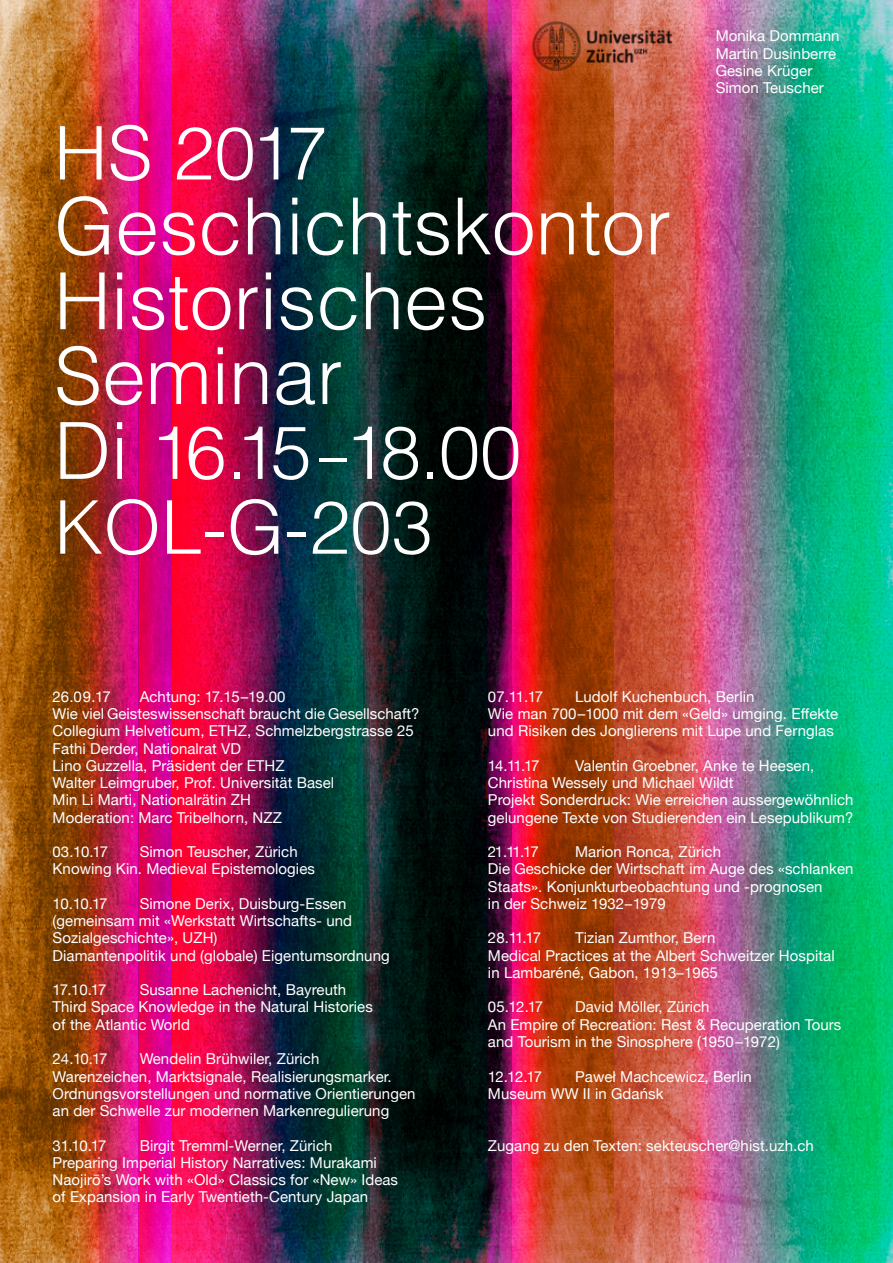
<style>
.page{position:relative;width:893px;height:1263px;background:#fff}
.page>*{position:absolute;margin:0;border:0;box-sizing:border-box;transform-origin:0 0}
.t1{font:300 78.75px/74.8px "Helvetica";color:#fff}
.t2{font:300 74.1px/74.8px "Helvetica";color:#fff}
.t3{font:15px/17.2px "Helvetica Neue";letter-spacing:.005em;color:#fff}
.s1{font-size:78.75px}
</style>
<div class="page">
<img style="left:172px;top:0;width:721px;height:1263px">
<img style="left:358px;top:0;width:522px;height:1263px">
<img style="left:488px;top:0;width:253px;height:1263px">
<svg style="left:138px;top:0;width:34px;height:1263px;background:#db017f"></svg>
<img style="left:0;top:0;width:138px;height:1263px">
<img style="left:533px;top:21px;width:151px;height:51px">
<h2 class="t2" style="left:54px;top:112px;width:275px">HS 2017</h2>
<h1 class="t1" style="left:54px;top:185px;width:619px">Geschichtskontor<br>Historisches<br>Seminar</h1>
<h2 class="t2" style="left:54px;top:412px;width:469px"><span class="s1">Di</span> 16.15–18.00<br>KOL-G-203</h2>
<p class="t3" style="left:716px;top:28px;width:125px">Monika Dommann<br>Martin Dusinberre<br>Gesine Krüger<br>Simon Teuscher</p>
<p class="t3" style="left:53px;top:689px;width:368px;text-indent:87px">Achtung: 17.15–19.00<br>Wie viel Geisteswissenschaft braucht die Gesellschaft?<br>Collegium Helveticum, ETHZ, Schmelzbergstrasse 25<br>Fathi Derder, Nationalrat VD<br>Lino Guzzella, Präsident der ETHZ<br>Walter Leimgruber, Prof. Universität Basel<br>Min Li Marti, Nationalrätin ZH<br>Moderation: Marc Tribelhorn, NZZ</p>
<p class="t3" style="left:53px;top:844px;width:57px">03.10.17</p>
<p class="t3" style="left:53px;top:689px;width:60px">26.09.17</p>
<p class="t3" style="left:53px;top:844px;width:264px;text-indent:87px">Simon Teuscher, Zürich<br>Knowing Kin. Medieval Epistemologies</p>
<p class="t3" style="left:53px;top:896px;width:57px">10.10.17</p>
<p class="t3" style="left:53px;top:896px;width:339px;text-indent:87px">Simone Derix, Duisburg-Essen (gemeinsam mit «Werkstatt Wirtschafts- und Sozialgeschichte», UZH)<br>Diamantenpolitik und (globale) Eigentumsordnung</p>
<p class="t3" style="left:53px;top:982px;width:55px">17.10.17</p>
<p class="t3" style="left:53px;top:982px;width:322px;text-indent:87px">Susanne Lachenicht, Bayreuth<br>Third Space Knowledge in the Natural Histories of the Atlantic World</p>
<p class="t3" style="left:53px;top:1051px;width:57px">24.10.17</p>
<p class="t3" style="left:53px;top:1051px;width:364px;text-indent:87px">Wendelin Brühwiler, Zürich Warenzeichen, Marktsignale, Realisierungsmarker.<br>Ordnungsvorstellungen und normative Orientierungen an der Schwelle zur modernen Markenregulierung</p>
<p class="t3" style="left:53px;top:1137px;width:55px">31.10.17</p>
<p class="t3" style="left:53px;top:1137px;width:347px;text-indent:87px">Birgit Tremml-Werner, Zürich Preparing Imperial History Narratives: Murakami Naojirō’s Work with «Old» Classics for «New» Ideas of Expansion in Early Twentieth-Century Japan</p>
<p class="t3" style="left:488px;top:689px;width:352px;text-align:center">Ludolf Kuchenbuch, Berlin<br>Wie man 700–1000 mit dem «Geld» umging. Effekte und Risiken des Jonglierens mit Lupe und Fernglas</p>
<p class="t3" style="left:488px;top:758px;width:53px">14.11.17</p>
<p class="t3" style="left:488px;top:689px;width:57px">07.11.17</p>
<p class="t3" style="left:488px;top:758px;width:367px;text-indent:87px">Valentin Groebner, Anke te Heesen, Christina Wessely und Michael Wildt<br>Projekt Sonderdruck: Wie erreichen aussergewöhnlich gelungene Texte von Studierenden ein Lesepublikum?</p>
<p class="t3" style="left:488px;top:844px;width:52px">21.11.17</p>
<p class="t3" style="left:488px;top:844px;width:367px;text-indent:87px">Marion Ronca, Zürich<br>Die Geschicke der Wirtschaft im Auge des «schlanken Staats». Konjunkturbeobachtung und -prognosen<br>in der Schweiz 1932–1979</p>
<p class="t3" style="left:488px;top:930px;width:55px">28.11.17</p>
<p class="t3" style="left:488px;top:930px;width:348px;text-indent:87px">Tizian Zumthor, Bern<br>Medical Practices at the Albert Schweitzer Hospital in Lambaréné, Gabon, 1913–1965</p>
<p class="t3" style="left:488px;top:999px;width:57px">05.12.17</p>
<p class="t3" style="left:488px;top:999px;width:355px;text-indent:87px">David Möller, Zürich<br>An Empire of Recreation: Rest &amp; Recuperation Tours and Tourism in the Sinosphere (1950–1972)</p>
<p class="t3" style="left:488px;top:1068px;width:56px">12.12.17</p>
<p class="t3" style="left:488px;top:1068px;width:265px;text-indent:87px">Paweł Machcewicz, Berlin<br>Museum WW II in Gdańsk</p>
<p class="t3" style="left:488px;top:1137px;width:327px">Zugang zu den Texten: sekteuscher@hist.uzh.ch</p>
</div>
